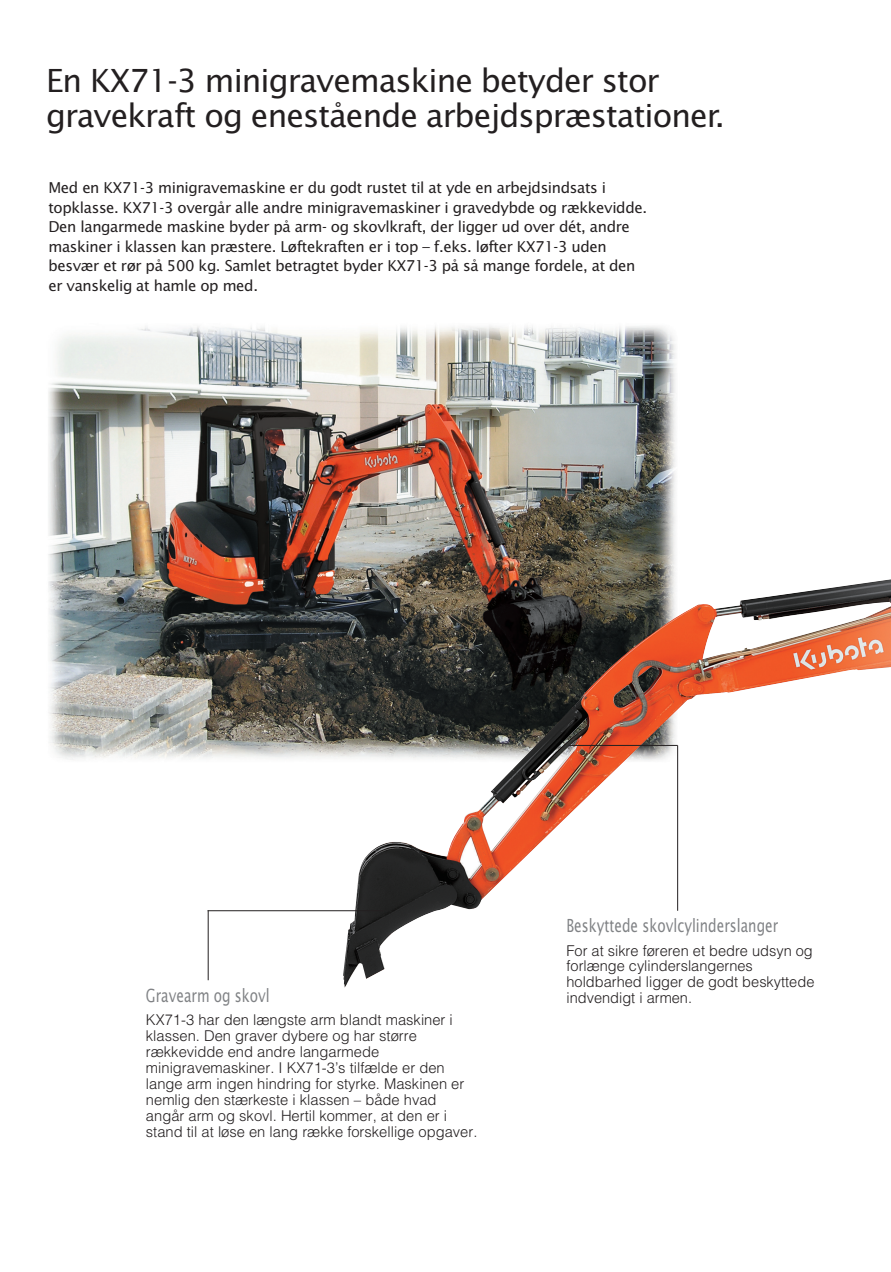
<style>
.page{position:relative;width:891px;height:1272px;background:#fff}
.page>*{position:absolute;margin:0;border:0;box-sizing:border-box;transform-origin:0 0}
.t1{font:31.95px/35.1px "Lucida Sans";letter-spacing:-.03em;color:#231f20}
.t2{font:18.15px "Lucida Sans";color:#808285;scale:.75 1}
.t3{font:15px/19.5px "Lucida Sans";letter-spacing:-.025em;color:#231f20}
.t4{font:300 14.85px/15.9px "Helvetica";color:#231f20}
</style>
<div class="page">
<img style="left:48px;top:326px;width:628px;height:434px">
<img style="left:343px;top:399px;width:548px;height:589px">
<hr style="left:677px;top:745px;width:1px;height:166px;background:#231f20">
<hr style="left:208px;top:910px;width:175px;height:1px;background:#231f20">
<hr style="left:568px;top:745px;width:110px;height:1px;background:#231f20">
<hr style="left:208px;top:910px;width:1px;height:70px;background:#231f20">
<h1 class="t1" style="left:46px;top:65px;width:680px">En KX71-3 minigravemaskine betyder stor gravekraft og enestående arbejdspræstationer.</h1>
<p class="t3" style="left:48px;top:179px;width:600px">Med en KX71-3 minigravemaskine er du godt rustet til at yde en arbejdsindsats i topklasse. KX71-3 overgår alle andre minigravemaskiner i gravedybde og rækkevidde.<br>Den langarmede maskine byder på arm- og skovlkraft, der ligger ud over dét, andre maskiner i klassen kan præstere. Løftekraften er i top – f.eks. løfter KX71-3 uden besvær et rør på 500 kg. Samlet betragtet byder KX71-3 på så mange fordele, at den er vanskelig at hamle op med.</p>
<p class="t2" style="left:146px;top:988px;width:167px">Gravearm og skovl</p>
<p class="t4" style="left:146px;top:1014px;width:333px">KX71-3 har den længste arm blandt maskiner i klassen. Den graver dybere og har større rækkevidde end andre langarmede minigravemaskiner. I KX71-3’s tilfælde er den lange arm ingen hindring for styrke. Maskinen er nemlig den stærkeste i klassen – både hvad angår arm og skovl. Hertil kommer, at den er i stand til at løse en lang række forskellige opgaver.</p>
<p class="t2" style="left:566px;top:918px;width:284px">Beskyttede skovlcylinderslanger</p>
<p class="t4" style="left:566px;top:944px;width:249px">For at sikre føreren et bedre udsyn og forlænge cylinderslangernes holdbarhed ligger de godt beskyttede indvendigt i armen.</p>
</div>
